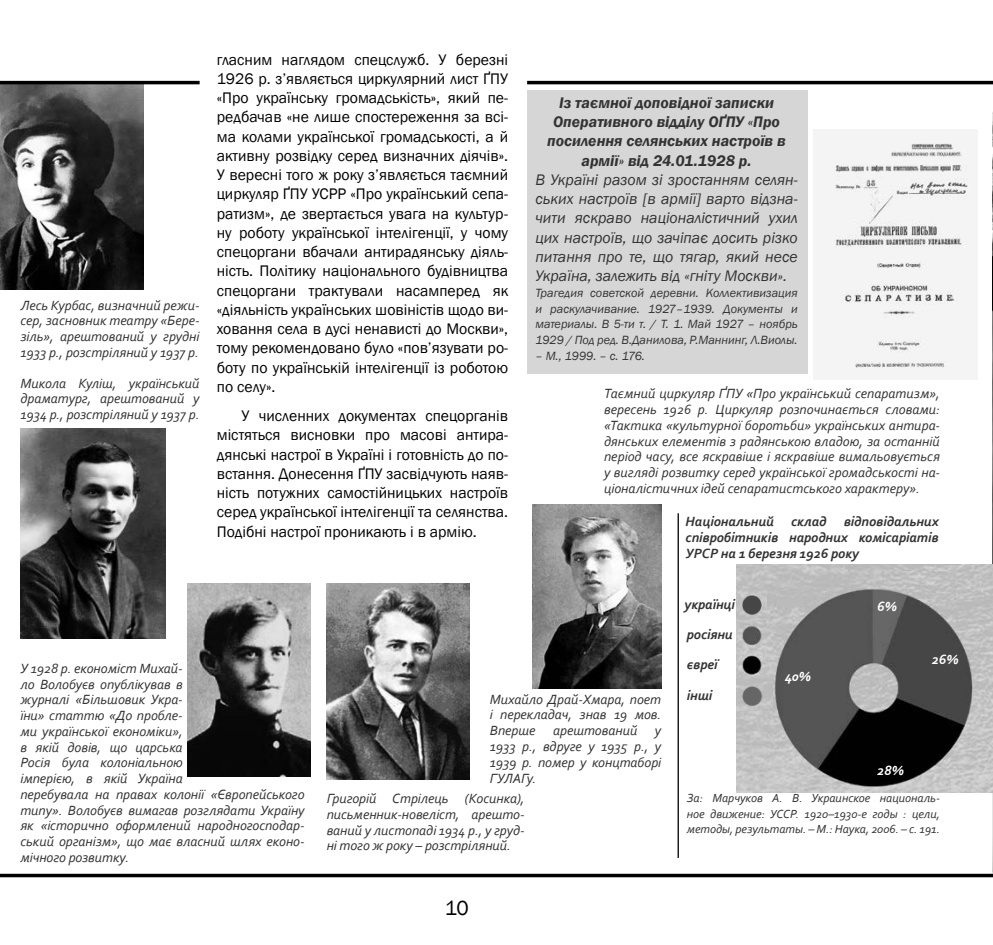
<style>
.page{position:relative;width:993px;height:945px;background:#fff}
.page>*{position:absolute;margin:0;border:0;box-sizing:border-box;transform-origin:0 0}
.t1{font:21px "Franklin Gothic";color:#000}
.t2{font:15.75px/19.2px "Franklin Gothic";color:#000;text-align:justify}
.t3{font:italic 15.75px/19.2px "Franklin Gothic";color:#333;text-align:justify}
.t4{font:italic 600 15.75px/19.2px "Franklin Gothic";color:#333;text-align:center}
.t5{font:italic 14px/15.8px "Corbel";letter-spacing:-.005em;color:#333;text-align:justify}
.t6{font:italic 700 14px/15.8px "Corbel";letter-spacing:-.005em;color:#333;text-align:justify}
.t7{font:italic 700 14px "Corbel";color:#fff}
.t8{font:italic 12.25px/15.8px "Franklin Gothic";color:#333;text-align:justify}
.t9{font:italic 12.25px/15.8px "Corbel";letter-spacing:-.005em;color:#333;text-align:justify}
</style>
<div class="page">
<img style="left:992px;top:83px;width:1px;height:791px">
<img style="left:736px;top:565px;width:256px;height:228px">
<img style="left:736px;top:679px;width:35px;height:31px">
<img style="left:736px;top:591px;width:30px;height:29px">
<hr style="left:527px;top:81px;width:465px;height:3px;background:#000">
<img style="left:0;top:84px;width:143px;height:205px">
<img style="left:532px;top:505px;width:129px;height:184px">
<img style="left:326px;top:584px;width:143px;height:195px">
<img style="left:188px;top:584px;width:123px;height:193px">
<div style="left:527px;top:90px;width:280px;height:283px;background:#d6d6d6"></div>
<img style="left:813px;top:129px;width:163px;height:250px">
<img style="left:20px;top:429px;width:146px;height:209px">
<hr style="left:677px;top:513px;width:1px;height:345px;background:#000">
<hr style="left:992px;top:44px;width:1px;height:39px;background:#000">
<hr style="left:0;top:874px;width:992px;height:3px;background:#000">
<hr style="left:0;top:81px;width:199px;height:3px;background:#000">
<p class="t5" style="left:20px;top:297px;width:181px">Лесь Курбас, визначний режи&shy;сер, засновник театру «Бере&shy;зіль», арештований у грудні 1933 р., розстріляний у 1937 р.</p>
<p class="t5" style="left:20px;top:375px;width:181px">Микола Куліш, український драматург, арештований у 1934 р., розстріляний у 1937 р.</p>
<p class="t2" style="left:217px;top:50px;width:293px">гласним наглядом спецслужб. У березні 1926 р. з’являється циркулярний лист ҐПУ «Про українську громадськість», який пе&shy;редбачав «не лише спостереження за всі&shy;ма колами української громадськості, а й активну розвідку серед визначних діячів».<br>У вересні того ж року з’являється таємний циркуляр ҐПУ УСРР «Про український сепа&shy;ратизм», де звертається увага на культур&shy;ну роботу української інтелігенції, у чому спецоргани вбачали антирадянську діяль&shy;ність. Політику національного будівництва спецоргани трактували насамперед як «діяльність українських шовіністів щодо ви&shy;ховання села в дусі ненависті до Москви», тому рекомендовано було «пов’язувати ро&shy;боту по українській інтелігенції із роботою по селу».</p>
<p class="t2" style="left:217px;top:407px;width:293px;text-indent:25px">У численних документах спецорганів містяться висновки про масові антира&shy;дянські настрої в Україні і готовність до по&shy;встання. Донесення ҐПУ засвідчують наяв&shy;ність потужних самостійницьких настроїв серед української інтелігенції та селянства.<br>Подібні настрої проникають і в армію.</p>
<p class="t4" style="left:547px;top:93px;width:240px">Із таємної доповідної записки<br>Оперативного відділу ОҐПУ «Про посилення селянських настроїв в армії» від 24.01.1928 р.</p>
<p class="t3" style="left:535px;top:170px;width:264px">В Україні разом зі зростанням селян&shy;ських настроїв [в армії] варто відзна&shy;чити яскраво націоналістичний ухил цих настроїв, що зачіпає досить різко питання про те, що тягар, який несе Україна, залежить від «гніту Москви».</p>
<p class="t8" style="left:535px;top:285px;width:264px">Трагедия советской деревни. Коллективизация и раскулачивание. 1927–1939. Документы и материалы. В 5-ти т. / Т. 1. Май 1927 – ноябрь 1929 / Под ред. В.Данилова, Р.Маннинг, Л.Виолы.</p>
<p class="t8" style="left:535px;top:348px;width:111px">– М., 1999. – с. 176.</p>
<p class="t5" style="left:604px;top:385px;width:337px">Таємний циркуляр ҐПУ «Про український сепаратизм», вересень 1926 р. Циркуляр розпочинається словами: «Тактика «культурної боротьби» українських антира&shy;дянських елементів з радянською владою, за останній період часу, все яскравіше і яскравіше вимальовується у вигляді розвитку серед української громадськості на&shy;ціоналістичних ідей сепаратистського характеру».</p>
<p class="t6" style="left:685px;top:513px;width:254px">Національний склад відповідальних співробітників народних комісаріатів УРСР на 1 березня 1926 року</p>
<p class="t6" style="left:684px;top:596px;width:52px">українці</p>
<p class="t7" style="left:876px;top:597px;width:21px">6%</p>
<p class="t5" style="left:20px;top:660px;width:286px;text-align:left">У 1928 р. економіст Михай-<br>ло Волобуєв опублікував в<br>журналі «Більшовик Укра-<br>їни» статтю «До пробле-<br>ми української економіки»,<br>в якій довів, що царська<br>Росія була колоніальною<br>імперією, в якій Україна<br>перебувала на правах колонії «Європейського типу». Волобуєв вимагав розглядати Україну як «історично оформлений народногосподар&shy;ський організм», що має власний шлях еконо&shy;мічного розвитку.</p>
<p class="t5" style="left:489px;top:691px;width:173px">Михайло Драй-Хмара, поет і перекладач, знав 19 мов.<br>Вперше арештований у 1933 р., вдруге у 1935 р., у 1939 р. помер у концтаборі ГУЛАГу.</p>
<p class="t5" style="left:326px;top:790px;width:199px">Григорій Стрілець (Косинка), письменник-новеліст, арешто&shy;ваний у листопаді 1934 р., у груд&shy;ні того ж року – розстріляний.</p>
<h1 class="t1" style="left:444px;top:895px;width:25px">10</h1>
<p class="t6" style="left:686px;top:619px;width:47px;line-height:30.1px">росіяни євреї</p>
<p class="t6" style="left:686px;top:687px;width:27px">інші</p>
<p class="t7" style="left:784px;top:667px;width:28px">40%</p>
<p class="t7" style="left:931px;top:651px;width:28px">26%</p>
<p class="t7" style="left:876px;top:761px;width:28px">28%</p>
<p class="t9" style="left:686px;top:789px;width:255px">За: Марчуков А. В. Украинское националь&shy;ное движение: УССР. 1920–1930-е годы : цели, методы, результаты. – М.: Наука, 2006. – с. 191.</p>
</div>
